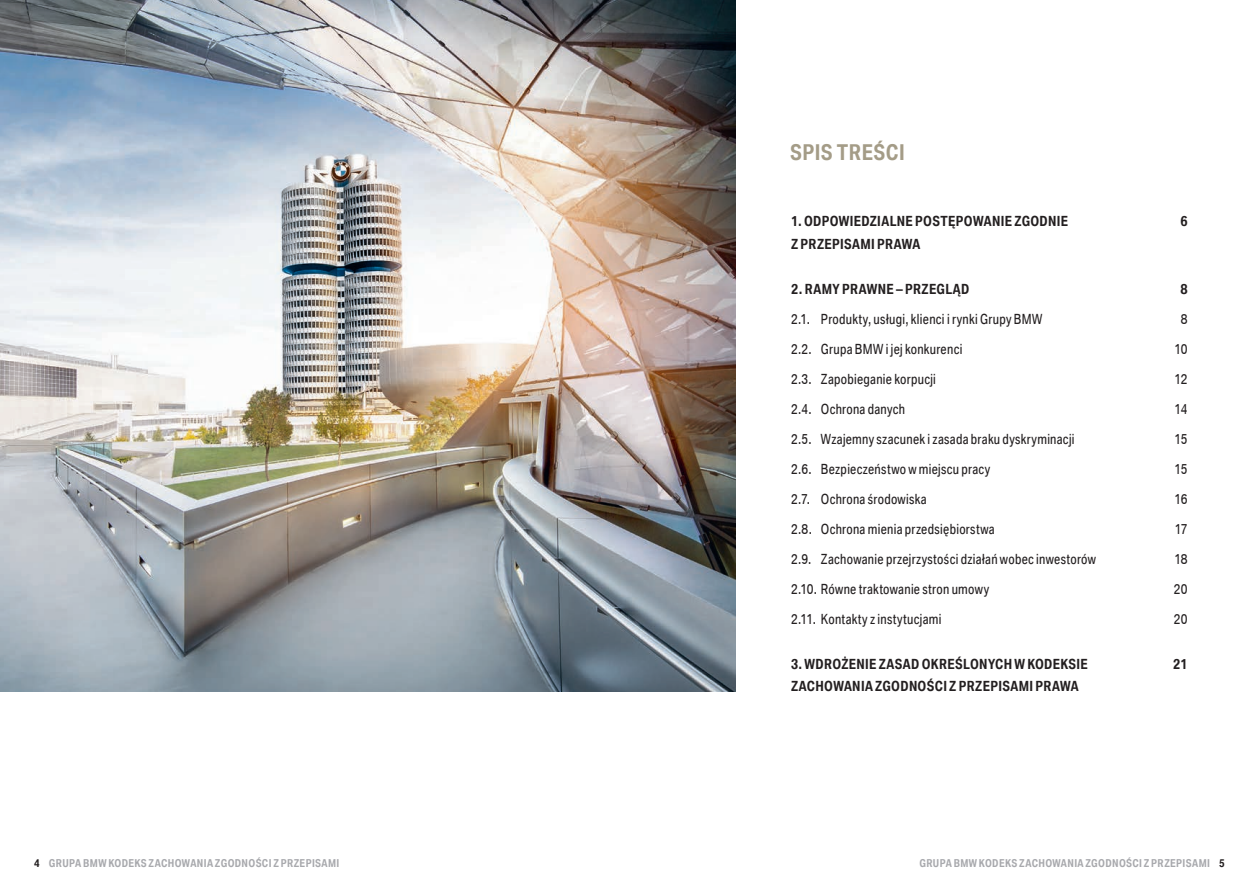
<style>
.page{position:relative;width:1259px;height:893px;background:#fff}
.page>*{position:absolute;margin:0;border:0;box-sizing:border-box;transform-origin:0 0}
.t1{font:700 21px "BMW Group Condensed";letter-spacing:.01em;color:#a49c87}
.t2{font:13.5px "BMW Group Condensed";letter-spacing:.015em;color:#231f20}
.t3{font:700 13.5px/22.5px "BMW Group Condensed";letter-spacing:.015em;color:#231f20}
.t4{font:700 10.5px "BMW Group Condensed";letter-spacing:.025em;color:#a8a9ad}
.s1{color:#231f20}
</style>
<div class="page">
<img style="left:0;top:0;width:736px;height:691px">
<h1 class="t1" style="left:790px;top:138px;width:116px">SPIS TREŚCI</h1>
<p class="t3" style="left:791px;top:209px;width:279px">1. ODPOWIEDZIALNE POSTĘPOWANIE ZGODNIE<br>Z PRZEPISAMI PRAWA</p>
<p class="t3" style="left:791px;top:277px;width:180px">2. RAMY PRAWNE – PRZEGLĄD</p>
<p class="t2" style="left:791px;top:310px;width:253px">2.1. Produkty, usługi, klienci i rynki Grupy BMW</p>
<p class="t2" style="left:791px;top:340px;width:173px">2.2. Grupa BMW i jej konkurenci</p>
<p class="t2" style="left:791px;top:370px;width:146px">2.3. Zapobieganie korpucji</p>
<p class="t2" style="left:791px;top:400px;width:116px">2.4. Ochrona danych</p>
<p class="t2" style="left:791px;top:430px;width:285px">2.5. Wzajemny szacunek i zasada braku dyskryminacji</p>
<p class="t2" style="left:791px;top:460px;width:201px">2.6. Bezpieczeństwo w miejscu pracy</p>
<p class="t2" style="left:791px;top:490px;width:137px">2.7. Ochrona środowiska</p>
<p class="t2" style="left:791px;top:520px;width:205px">2.8. Ochrona mienia przedsiębiorstwa</p>
<p class="t2" style="left:791px;top:550px;width:306px">2.9. Zachowanie przejrzystości działań wobec inwestorów</p>
<p class="t2" style="left:791px;top:580px;width:200px">2.10. Równe traktowanie stron umowy</p>
<p class="t2" style="left:791px;top:610px;width:152px">2.11. Kontakty z instytucjami</p>
<p class="t3" style="left:791px;top:652px;width:298px">3. WDROŻENIE ZASAD OKREŚLONYCH W KODEKSIE<br>ZACHOWANIA ZGODNOŚCI Z PRZEPISAMI PRAWA</p>
<p class="t3" style="left:1180px;top:209px;width:9px">6</p>
<p class="t3" style="left:1180px;top:277px;width:9px">8</p>
<p class="t2" style="left:1181px;top:310px;width:8px">8</p>
<p class="t2" style="left:1174px;top:340px;width:15px">10</p>
<p class="t2" style="left:1174px;top:370px;width:15px">12</p>
<p class="t2" style="left:1174px;top:400px;width:15px">14</p>
<p class="t2" style="left:1174px;top:430px;width:15px">15</p>
<p class="t2" style="left:1174px;top:460px;width:15px">15</p>
<p class="t2" style="left:1174px;top:490px;width:15px">16</p>
<p class="t2" style="left:1174px;top:520px;width:15px">17</p>
<p class="t2" style="left:1174px;top:550px;width:15px">18</p>
<p class="t2" style="left:1174px;top:580px;width:15px">20</p>
<p class="t2" style="left:1174px;top:610px;width:15px">20</p>
<p class="t3" style="left:1173px;top:652px;width:16px">21</p>
<p class="t4" style="left:34px;top:856px;width:307px"><span class="s1">4</span> GRUPA BMW KODEKS ZACHOWANIA ZGODNOŚCI Z PRZEPISAMI</p>
<p class="t4" style="left:919px;top:856px;width:307px">GRUPA BMW KODEKS ZACHOWANIA ZGODNOŚCI Z PRZEPISAMI <span class="s1">5</span></p>
</div>
